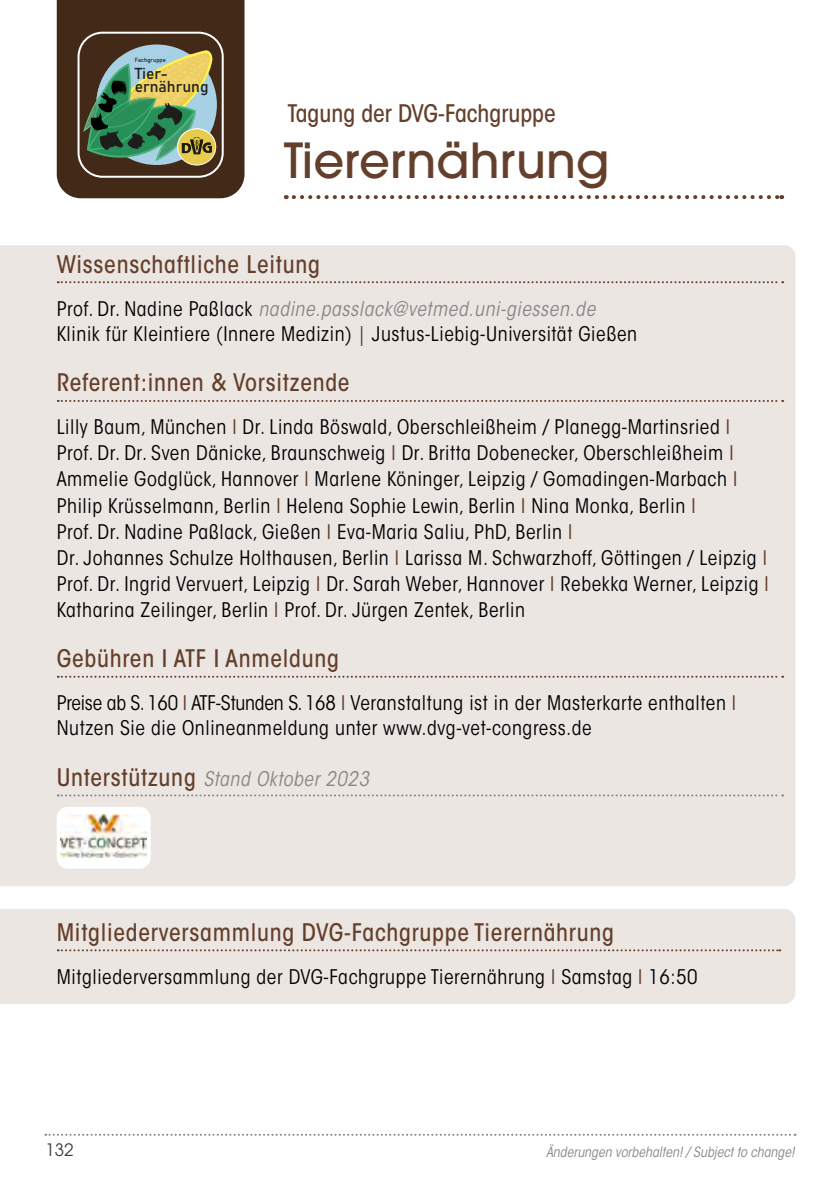
<style>
.page{position:relative;width:840px;height:1191px;background:#fff}
.page>*{position:absolute;margin:0;border:0;box-sizing:border-box;transform-origin:0 0}
.t1{font:500 48px "ITC Avant Garde Std";color:#643f2b}
.t2{font:500 condensed 24px "ITC Avant Garde Std";letter-spacing:.03em;color:#643f2b}
.t3{font:500 condensed 24px "ITC Avant Garde Std";color:#643f2b}
.t4{font:condensed 20px/26px "ITC Avant Garde Std";letter-spacing:.03em;color:#000}
.t5{font:italic condensed 20px "ITC Avant Garde Std";letter-spacing:.03em;color:#878787}
.t6{font:17px "ITC Avant Garde Std";color:#3c3c3b}
.t7{font:15.6px/13.6px "Bahnschrift";color:#1d1d1b}
.t8{font:italic condensed 14px "ITC Avant Garde Std";color:#878787}
.t9{font:5.8px "Bahnschrift";color:#1d1d1b}
.s1{font-style:italic;color:#878787}
.s2{color:#643f2b}
.s3{font-weight:500;font-style:normal;font-size:24px;color:#643f2b}
</style>
<div class="page">
<svg style="left:45px;top:1133px;width:750px;height:2px"></svg>
<svg style="left:293px;top:195px;width:488px;height:4px"></svg>
<div style="left:0;top:245px;width:795px;height:641px;background:#ece6e3"></div>
<svg style="left:58px;top:281px;width:724px;height:2px"></svg>
<svg style="left:58px;top:400px;width:724px;height:2px"></svg>
<svg style="left:58px;top:675px;width:724px;height:2px"></svg>
<svg style="left:58px;top:794px;width:724px;height:2px"></svg>
<div style="left:0;top:909px;width:795px;height:94px;background:#ece6e3"></div>
<svg style="left:58px;top:949px;width:721px;height:2px"></svg>
<svg style="left:57px;top:0;width:187px;height:198px;background:#5c593e"></svg>
<img style="left:111px;top:81px;width:15px;height:18px">
<div style="left:77px;top:32px;width:146px;height:146px;border:2px solid #fff;border-radius:24px"></div>
<div style="left:57px;top:806px;width:93px;height:62px;background:#fff;border-radius:11px"></div>
<img style="left:60px;top:815px;width:87px;height:42px">
<p class="t9" style="left:135px;top:57px;width:33px">Fachgruppe</p>
<p class="t7" style="left:135px;top:66px;width:75px">Tier&shy;ernährung</p>
<p class="t3" style="left:287px;top:99px;width:269px">Tagung der DVG-Fachgruppe</p>
<h1 class="t1" style="left:283px;top:130px;width:327px">Tierernährung</h1>
<p class="t2" style="left:57px;top:249px;width:265px">Wissenschaftliche Leitung</p>
<p class="t4" style="left:57px;top:296px;width:581px;line-height:25px">Prof. Dr. Nadine Paßlack <span class="s1">nadine.passlack@vetmed.uni-giessen.de<br></span>Klinik für Kleintiere (Innere Medizin) <span class="s2">|</span> Justus-Liebig-Universität Gießen</p>
<p class="t2" style="left:57px;top:368px;width:294px">Referent:innen &amp; Vorsitzende</p>
<p class="t4" style="left:57px;top:414px;width:713px">Lilly Baum, München <span class="s2">I</span> Dr. Linda Böswald, Oberschleißheim / Planegg-Martinsried <span class="s2">I </span>Prof. Dr. Dr. Sven Dänicke, Braunschweig <span class="s2">I</span> Dr. Britta Dobenecker, Oberschleißheim <span class="s2">I </span>Ammelie Godglück, Hannover <span class="s2">I</span> Marlene Köninger, Leipzig / Gomadingen-Marbach <span class="s2">I </span>Philip Krüsselmann, Berlin <span class="s2">I</span> Helena Sophie Lewin, Berlin <span class="s2">I</span> Nina Monka, Berlin <span class="s2">I<br></span>Prof. Dr. Nadine Paßlack, Gießen <span class="s2">I</span> Eva-Maria Saliu, PhD, Berlin <span class="s2">I<br></span>Dr. Johannes Schulze Holthausen, Berlin <span class="s2">I</span> Larissa M. Schwarzhoff, Göttingen / Leipzig <span class="s2">I </span>Prof. Dr. Ingrid Vervuert, Leipzig <span class="s2">I</span> Dr. Sarah Weber, Hannover <span class="s2">I</span> Rebekka Werner, Leipzig <span class="s2">I </span>Katharina Zeilinger, Berlin <span class="s2">I</span> Prof. Dr. Jürgen Zentek, Berlin</p>
<p class="t2" style="left:57px;top:644px;width:283px">Gebühren I ATF I Anmeldung</p>
<p class="t4" style="left:57px;top:690px;width:680px;line-height:25px">Preise ab S. 160 <span class="s2">I</span> ATF-Stunden S. 168 <span class="s2">I</span> Veranstaltung ist in der Masterkarte enthalten <span class="s2">I<br></span>Nutzen Sie die Onlineanmeldung unter www.dvg-vet-congress.de</p>
<p class="t5" style="left:57px;top:766px;width:313px"><span class="s3">Unterstützung</span> Stand Oktober 2023</p>
<p class="t2" style="left:57px;top:917px;width:558px">Mitgliederversammlung DVG-Fachgruppe Tierernährung</p>
<p class="t4" style="left:57px;top:963px;width:642px">Mitgliederversammlung der DVG-Fachgruppe Tierernährung <span class="s2">I</span> Samstag <span class="s2">I</span> 16:50</p>
<p class="t6" style="left:45px;top:1139px;width:30px">132</p>
<p class="t8" style="left:545px;top:1143px;width:250px">Änderungen vorbehalten! / Subject to change!</p>
</div>
